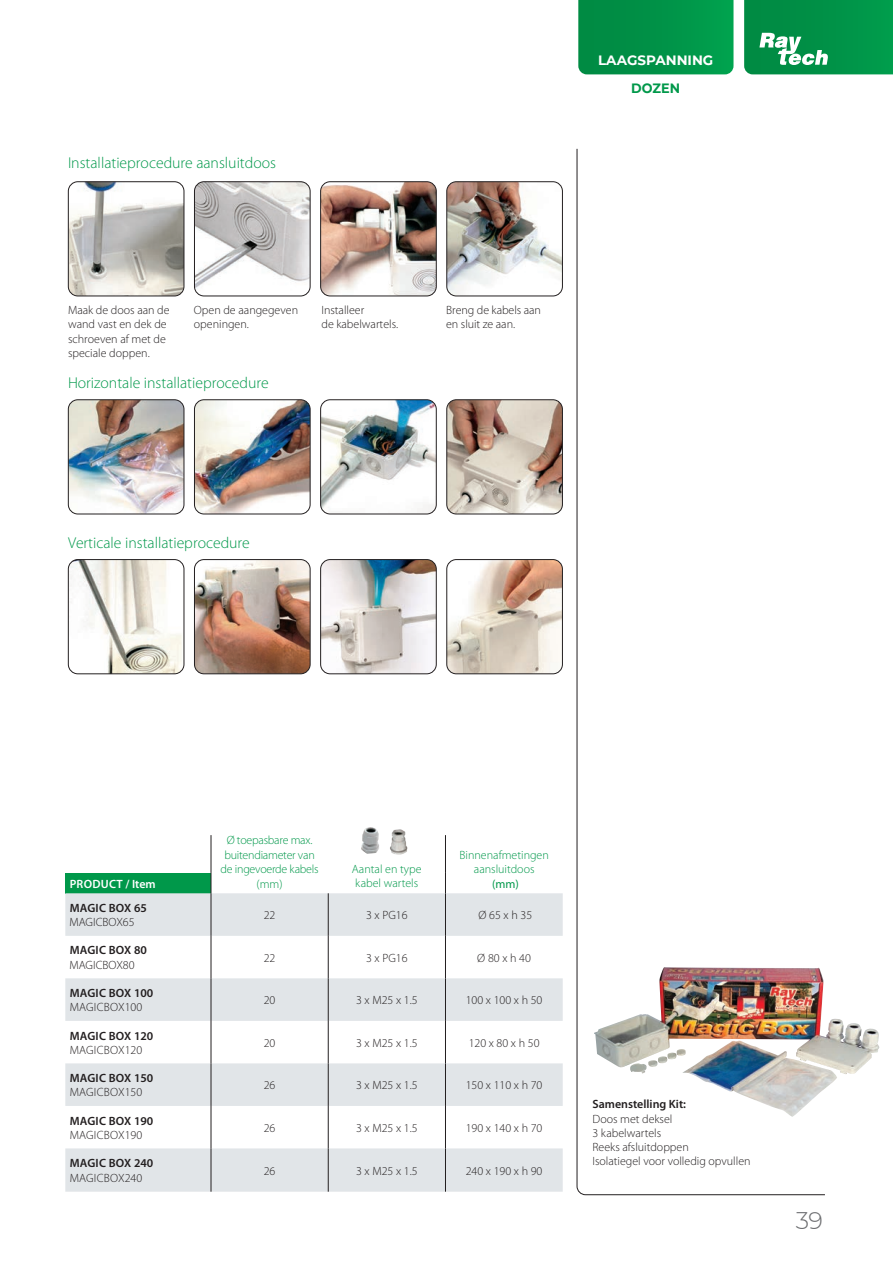
<style>
.page{position:relative;width:893px;height:1263px;background:#fff}
.page>*{position:absolute;margin:0;border:0;box-sizing:border-box;transform-origin:0 0}
.t1{font:300 24px "Montserrat";color:#6c6d70}
.t2{font:300 15.75px "Myriad Pro";color:#00984a}
.t3{font:700 13.5px "Montserrat";color:#fff}
.t4{font:700 13.5px "Montserrat";color:#00984a;scale:.95 1}
.t5{font:300 12px/14.2px "Myriad Pro";color:#231f20}
.t6{font:600 12px "Myriad Pro";color:#231f20}
.t7{font:300 12px/14.2px "Myriad Pro";color:#00984a}
.t8{font:300 12px/14.2px "Myriad Pro";letter-spacing:-.02em;color:#00984a;text-align:center}
.t9{font:600 12px "Myriad Pro";letter-spacing:.02em;color:#fff}
.t10{font:12px "Myriad Pro";color:#00984a}
</style>
<div class="page">
<svg style="left:578px;top:0;width:155px;height:74px;background:#019348"></svg>
<svg style="left:577px;top:148px;width:248px;height:1047px"></svg>
<svg style="left:744px;top:0;width:149px;height:74px;background:#139a54"></svg>
<img style="left:68px;top:183px;width:116px;height:113px">
<div style="left:68px;top:181px;width:116px;height:115px;border:1px solid #231f20;border-radius:10px"></div>
<img style="left:68px;top:401px;width:116px;height:113px">
<div style="left:68px;top:399px;width:116px;height:115px;border:1px solid #231f20;border-radius:10px"></div>
<img style="left:322px;top:183px;width:113px;height:113px">
<div style="left:320px;top:181px;width:117px;height:115px;border:1px solid #231f20;border-radius:10px"></div>
<img style="left:321px;top:401px;width:114px;height:113px">
<div style="left:320px;top:399px;width:117px;height:115px;border:1px solid #231f20;border-radius:10px"></div>
<img style="left:322px;top:561px;width:113px;height:113px">
<div style="left:320px;top:559px;width:117px;height:115px;border:1px solid #231f20;border-radius:10px"></div>
<img style="left:194px;top:183px;width:116px;height:112px">
<div style="left:194px;top:181px;width:116px;height:115px;border:1px solid #231f20;border-radius:10px"></div>
<img style="left:194px;top:401px;width:116px;height:113px">
<div style="left:194px;top:399px;width:116px;height:115px;border:1px solid #231f20;border-radius:10px"></div>
<img style="left:448px;top:183px;width:114px;height:113px">
<div style="left:446px;top:181px;width:117px;height:115px;border:1px solid #231f20;border-radius:10px"></div>
<img style="left:448px;top:401px;width:114px;height:113px">
<div style="left:446px;top:399px;width:117px;height:115px;border:1px solid #231f20;border-radius:10px"></div>
<img style="left:448px;top:561px;width:113px;height:113px">
<div style="left:446px;top:559px;width:117px;height:115px;border:1px solid #231f20;border-radius:10px"></div>
<img style="left:68px;top:560px;width:116px;height:114px">
<div style="left:68px;top:559px;width:116px;height:115px;border:1px solid #231f20;border-radius:10px"></div>
<img style="left:194px;top:560px;width:116px;height:114px">
<div style="left:194px;top:559px;width:116px;height:115px;border:1px solid #231f20;border-radius:10px"></div>
<div style="left:65px;top:873px;width:146px;height:20px;background:#00984a"></div>
<svg style="left:65px;top:893px;width:498px;height:299px;fill:#e1e5e8"></svg>
<hr style="left:211px;top:893px;width:1px;height:43px;background:#231f20">
<hr style="left:211px;top:936px;width:1px;height:42px;background:#231f20">
<hr style="left:211px;top:978px;width:1px;height:43px;background:#231f20">
<hr style="left:211px;top:1021px;width:1px;height:42px;background:#231f20">
<hr style="left:211px;top:1063px;width:1px;height:43px;background:#231f20">
<hr style="left:211px;top:1106px;width:1px;height:42px;background:#231f20">
<hr style="left:211px;top:1148px;width:1px;height:44px;background:#231f20">
<hr style="left:211px;top:835px;width:1px;height:38px;background:#231f20">
<svg style="left:211px;top:873px;width:1px;height:20px"></svg>
<hr style="left:445px;top:835px;width:1px;height:38px;background:#231f20">
<svg style="left:445px;top:873px;width:1px;height:20px"></svg>
<hr style="left:445px;top:893px;width:1px;height:43px;background:#231f20">
<hr style="left:445px;top:936px;width:1px;height:42px;background:#231f20">
<hr style="left:445px;top:978px;width:1px;height:43px;background:#231f20">
<hr style="left:445px;top:1021px;width:1px;height:42px;background:#231f20">
<hr style="left:445px;top:1063px;width:1px;height:43px;background:#231f20">
<hr style="left:445px;top:1106px;width:1px;height:42px;background:#231f20">
<hr style="left:445px;top:1148px;width:1px;height:44px;background:#231f20">
<hr style="left:328px;top:893px;width:1px;height:43px;background:#231f20">
<hr style="left:328px;top:936px;width:1px;height:42px;background:#231f20">
<hr style="left:328px;top:978px;width:1px;height:43px;background:#231f20">
<hr style="left:328px;top:1021px;width:1px;height:42px;background:#231f20">
<hr style="left:328px;top:1063px;width:1px;height:43px;background:#231f20">
<hr style="left:328px;top:1106px;width:1px;height:42px;background:#231f20">
<hr style="left:328px;top:1148px;width:1px;height:44px;background:#231f20">
<img style="left:361px;top:827px;width:18px;height:27px">
<img style="left:390px;top:829px;width:17px;height:26px">
<img style="left:594px;top:970px;width:285px;height:104px">
<h2 class="t2" style="left:68px;top:153px;width:210px">Installatieprocedure aansluitdoos</h2>
<p class="t5" style="left:68px;top:303px;width:103px">Maak de doos aan de wand vast en dek de schroeven af met de speciale doppen.</p>
<p class="t5" style="left:194px;top:303px;width:106px">Open de aangegeven openingen.</p>
<p class="t5" style="left:321px;top:303px;width:78px">Installeer<br>de kabelwartels.</p>
<p class="t5" style="left:446px;top:303px;width:96px">Breng de kabels aan en sluit ze aan.</p>
<h2 class="t2" style="left:68px;top:373px;width:202px">Horizontale installatieprocedure</h2>
<h2 class="t2" style="left:68px;top:533px;width:183px">Verticale installatieprocedure</h2>
<p class="t3" style="left:598px;top:51px;width:117px">LAAGSPANNING</p>
<p class="t4" style="left:631px;top:78px;width:53px">DOZEN</p>
<p class="t8" style="left:221px;top:833px;width:99px">Ø toepasbare max. buitendiameter van de ingevoerde kabels</p>
<p class="t7" style="left:460px;top:847px;width:91px;text-align:center">Binnenafmetingen aansluitdoos</p>
<p class="t7" style="left:352px;top:862px;width:71px">Aantal en type kabel wartels</p>
<p class="t9" style="left:70px;top:876px;width:88px">PRODUCT / Item</p>
<p class="t7" style="left:257px;top:876px;width:28px">(mm)</p>
<p class="t10" style="left:492px;top:876px;width:28px">(mm)</p>
<p class="t6" style="left:70px;top:900px;width:79px">MAGIC BOX 65</p>
<p class="t5" style="left:70px;top:915px;width:67px">MAGICBOX65</p>
<p class="t5" style="left:264px;top:908px;width:13px">22</p>
<p class="t5" style="left:366px;top:908px;width:43px">3 x PG16</p>
<p class="t5" style="left:479px;top:908px;width:55px">Ø 65 x h 35</p>
<p class="t6" style="left:70px;top:943px;width:79px">MAGIC BOX 80</p>
<p class="t5" style="left:70px;top:957px;width:67px">MAGICBOX80</p>
<p class="t6" style="left:70px;top:985px;width:85px">MAGIC BOX 100</p>
<p class="t5" style="left:70px;top:1000px;width:74px">MAGICBOX100</p>
<p class="t6" style="left:70px;top:1028px;width:85px">MAGIC BOX 120</p>
<p class="t5" style="left:70px;top:1042px;width:74px">MAGICBOX120</p>
<p class="t6" style="left:70px;top:1070px;width:85px">MAGIC BOX 150</p>
<p class="t5" style="left:70px;top:1085px;width:74px">MAGICBOX150</p>
<p class="t6" style="left:70px;top:1113px;width:85px">MAGIC BOX 190</p>
<p class="t5" style="left:70px;top:1127px;width:74px">MAGICBOX190</p>
<p class="t6" style="left:70px;top:1156px;width:85px">MAGIC BOX 240</p>
<p class="t5" style="left:70px;top:1170px;width:74px">MAGICBOX240</p>
<p class="t5" style="left:264px;top:950px;width:13px">22</p>
<p class="t5" style="left:366px;top:950px;width:43px">3 x PG16</p>
<p class="t5" style="left:477px;top:950px;width:55px">Ø 80 x h 40</p>
<p class="t5" style="left:264px;top:993px;width:13px">20</p>
<p class="t5" style="left:356px;top:993px;width:63px">3 x M25 x 1.5</p>
<p class="t5" style="left:466px;top:993px;width:78px">100 x 100 x h 50</p>
<p class="t5" style="left:264px;top:1035px;width:13px">20</p>
<p class="t5" style="left:356px;top:1035px;width:63px">3 x M25 x 1.5</p>
<p class="t5" style="left:469px;top:1035px;width:72px">120 x 80 x h 50</p>
<p class="t5" style="left:264px;top:1078px;width:13px">26</p>
<p class="t5" style="left:356px;top:1078px;width:63px">3 x M25 x 1.5</p>
<p class="t5" style="left:466px;top:1078px;width:78px">150 x 110 x h 70</p>
<p class="t5" style="left:264px;top:1120px;width:13px">26</p>
<p class="t5" style="left:356px;top:1120px;width:63px">3 x M25 x 1.5</p>
<p class="t5" style="left:466px;top:1120px;width:78px">190 x 140 x h 70</p>
<p class="t5" style="left:264px;top:1163px;width:13px">26</p>
<p class="t5" style="left:356px;top:1163px;width:63px">3 x M25 x 1.5</p>
<p class="t5" style="left:466px;top:1163px;width:78px">240 x 190 x h 90</p>
<p class="t6" style="left:592px;top:1096px;width:95px">Samenstelling Kit:</p>
<p class="t5" style="left:592px;top:1111px;width:160px">Doos met deksel<br>3 kabelwartels<br>Reeks afsluitdoppen<br>Isolatiegel voor volledig opvullen</p>
<h1 class="t1" style="left:796px;top:1204px;width:29px">39</h1>
</div>
